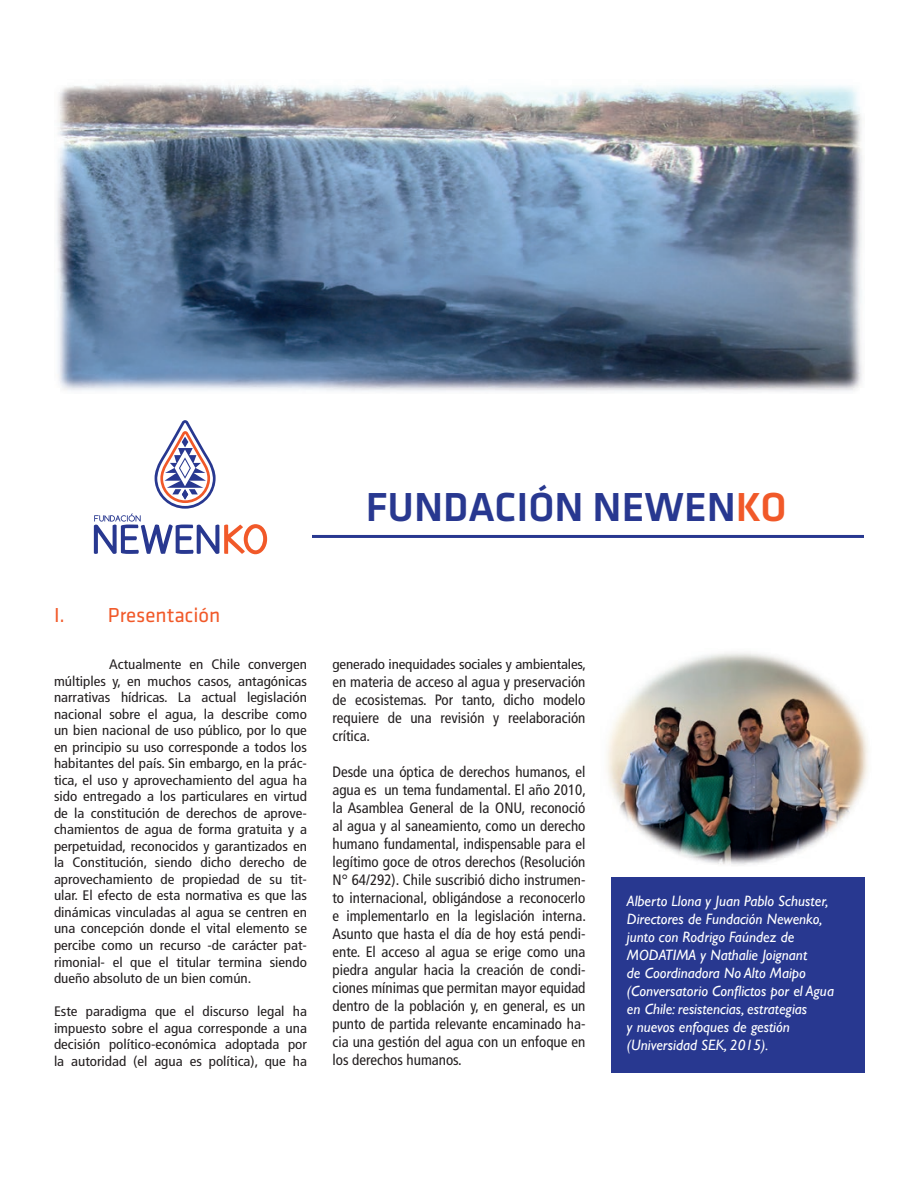
<style>
.page{position:relative;width:918px;height:1188px;background:#fff}
.page>*{position:absolute;margin:0;border:0;box-sizing:border-box;transform-origin:0 0}
.t1{font:500 42px "Klavika";color:#283890}
.t2{font:21px "Klavika";color:#f15929}
.t3{font:condensed 15px/18px "Frutiger";color:#231f20;text-align:justify}
.t4{font:italic 15px/18px "Gill Sans";color:#fff}
.t5{font:condensed 13.8px/16.5px "Frutiger";color:#231f20;text-align:justify;scale:1.09 1}
.s1{color:#f15929}
</style>
<div class="page">
<div style="left:611px;top:878px;width:254px;height:195px;background:#283890"></div>
<svg style="left:94px;top:420px;width:173px;height:134px"></svg>
<hr style="left:312px;top:535px;width:552px;height:3px;background:#283890">
<img style="left:56px;top:84px;width:806px;height:308px">
<img style="left:607px;top:653px;width:261px;height:212px">
<h1 class="t1" style="left:366px;top:484px;width:422px">FUNDACIÓN NEWEN<span class="s1">KO</span></h1>
<h2 class="t2" style="left:54px;top:604px;width:168px">I. Presentación</h2>
<p class="t5" style="left:54px;top:656px;width:234px;text-indent:55px">Actualmente en Chile convergen múltiples y, en muchos casos, antagónicas narrativas hídricas. La actual legislación nacional sobre el agua, la describe como un bien nacional de uso público, por lo que en principio su uso corresponde a todos los habitantes del país. Sin embargo, en la prác&shy;tica, el uso y aprovechamiento del agua ha sido entregado a los particulares en virtud de la constitución de derechos de aprove&shy;chamientos de agua de forma gratuita y a perpetuidad, reconocidos y garantizados en la Constitución, siendo dicho derecho de aprovechamiento de propiedad de su tit&shy;ular. El efecto de esta normativa es que las dinámicas vinculadas al agua se centren en una concepción donde el vital elemento se percibe como un recurso -de carácter pat&shy;rimonial- el que el titular termina siendo dueño absoluto de un bien común.</p>
<p class="t5" style="left:54px;top:1003px;width:234px">Este paradigma que el discurso legal ha impuesto sobre el agua corresponde a una decisión político-económica adoptada por la autoridad (el agua es política), que ha</p>
<p class="t5" style="left:333px;top:656px;width:234px">generado inequidades sociales y ambientales,</p>
<p class="t3" style="left:333px;top:673px;width:255px">en materia de acceso al agua y preservación de ecosistemas. Por tanto, dicho modelo requiere de una revisión y reelaboración crítica.</p>
<p class="t3" style="left:333px;top:763px;width:255px">Desde una óptica de derechos humanos, el agua es un tema fundamental. El año 2010, la Asamblea General de la ONU, reconoció al agua y al saneamiento, como un derecho humano fundamental, indispensable para el legítimo goce de otros derechos (Resolución N° 64/292). Chile suscribió dicho instrumen&shy;to internacional, obligándose a reconocerlo e implementarlo en la legislación interna.<br>Asunto que hasta el día de hoy está pendi&shy;ente. El acceso al agua se erige como una piedra angular hacia la creación de condi&shy;ciones mínimas que permitan mayor equidad dentro de la población y, en general, es un punto de partida relevante encaminado ha&shy;cia una gestión del agua con un enfoque en los derechos humanos.</p>
<p class="t4" style="left:627px;top:892px;width:209px">Alberto Llona y Juan Pablo Schuster,<br>Directores de Fundación Newenko, junto con Rodrigo Faúndez de<br>MODATIMA y Nathalie Joignant<br>de Coordinadora No Alto Maipo (Conversatorio Conflictos por el Agua en Chile: resistencias, estrategias<br>y nuevos enfoques de gestión (Universidad SEK, 2015).</p>
</div>
